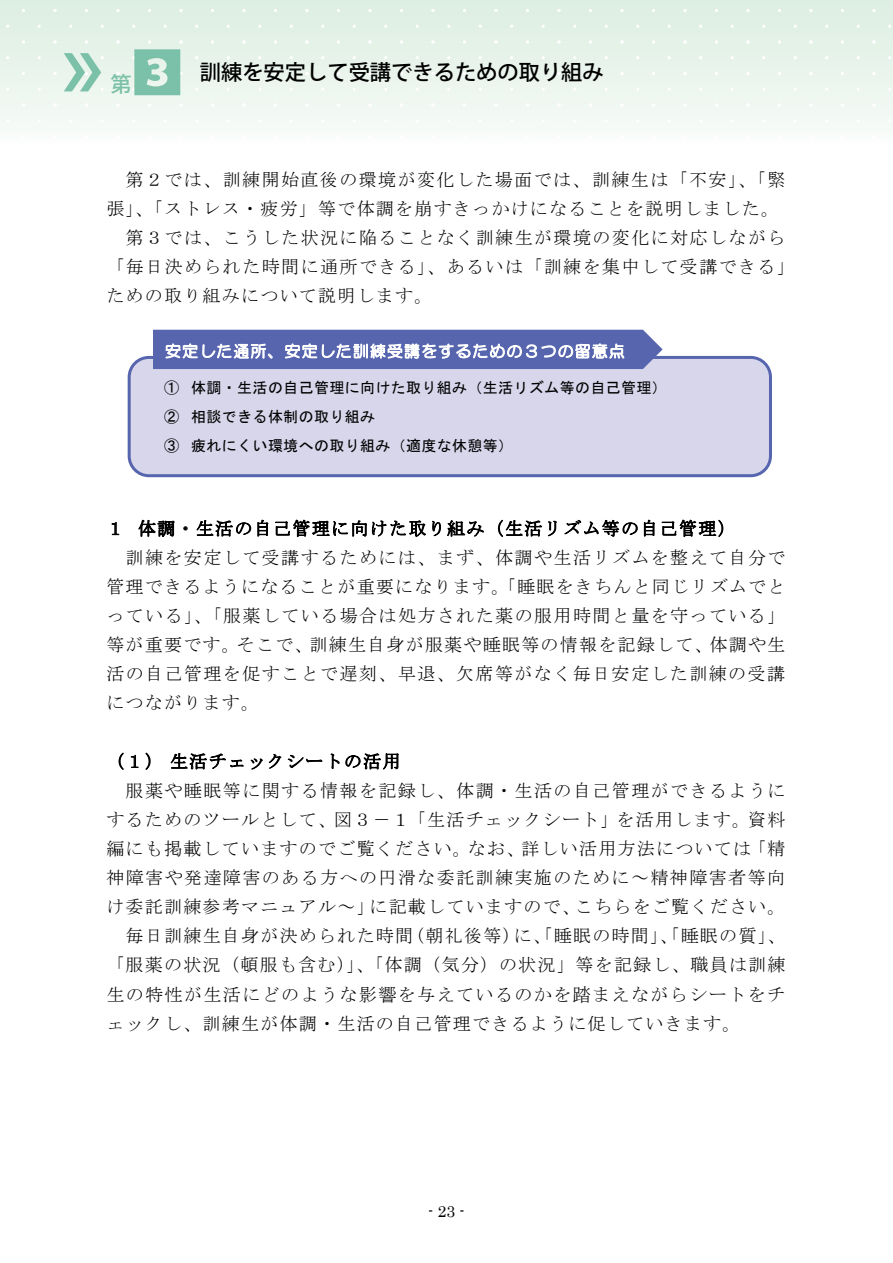
<style>
.page{position:relative;width:893px;height:1263px;background:#fff}
.page>*{position:absolute;margin:0;border:0;box-sizing:border-box;transform-origin:0 0}
.t1{font:500 21.3px "Koz Go Pr 6 N";color:#000}
.t2{font:500 21.3px "Koz Go Pr 6 N";color:#7bc0a8}
.t3{font:18px "MS Mincho";letter-spacing:.075em;color:#000}
.t4{font:15.75px "HG Maru Gothic MPRO";letter-spacing:.085em;color:#fff}
.t5{font:15.75px "Century";color:#000}
.t6{font:15px/29.1px "MS Gothic";letter-spacing:.025em;color:#000}
</style>
<div class="page">
<div style="left:129px;top:360px;width:639px;height:113px;background:#d7d6eb"></div>
<div style="left:128px;top:356px;width:644px;height:121px;border:3px solid #5665ad;border-radius:20px"></div>
<div style="left:153px;top:330px;width:510px;height:39px;background:#5665ad"></div>
<div style="left:0;top:0;width:893px;height:145px;background:linear-gradient(to bottom,#dceee1,#f9fcfa)"></div>
<svg style="left:64px;top:53px;width:37px;height:38px"></svg>
<svg style="left:134px;top:49px;width:46px;height:46px"></svg>
<p class="t2" style="left:111px;top:72px;width:23px">第</p>
<p class="t1" style="left:200px;top:61px;width:405px">訓練を安定して受講できるための取り組み</p>
<p class="t3" style="left:126px;top:170px;width:661px">第２では、訓練開始直後の環境が変化した場面では、訓練生は「不安」、「緊</p>
<p class="t3" style="left:106px;top:199px;width:674px">張」、「ストレス・疲労」等で体調を崩すきっかけになることを説明しました。</p>
<p class="t3" style="left:126px;top:228px;width:661px">第３では、こうした状況に陥ることなく訓練生が環境の変化に対応しながら</p>
<p class="t3" style="left:106px;top:257px;width:690px">「毎日決められた時間に通所できる」、あるいは「訓練を集中して受講できる」</p>
<p class="t3" style="left:106px;top:287px;width:328px">ための取り組みについて説明します。</p>
<p class="t4" style="left:165px;top:343px;width:461px">安定した通所、安定した訓練受講をするための３つの留意点</p>
<p class="t6" style="left:164px;top:373px;width:504px">① 体調・生活の自己管理に向けた取り組み（生活リズム等の自己管理）<br>② 相談できる体制の取り組み<br>③ 疲れにくい環境への取り組み（適度な休憩等）</p>
<p class="t3" style="left:106px;top:519px;width:631px">１ 体調・生活の自己管理に向けた取り組み（生活リズム等の自己管理）</p>
<p class="t3" style="left:126px;top:548px;width:661px">訓練を安定して受講するためには、まず、体調や生活リズムを整えて自分で</p>
<p class="t3" style="left:106px;top:578px;width:681px">管理できるようになることが重要になります。「睡眠をきちんと同じリズムでと</p>
<p class="t3" style="left:106px;top:607px;width:680px">っている」、「服薬している場合は処方された薬の服用時間と量を守っている」</p>
<p class="t3" style="left:106px;top:636px;width:680px">等が重要です。そこで、訓練生自身が服薬や睡眠等の情報を記録して、体調や生</p>
<p class="t3" style="left:106px;top:665px;width:680px">活の自己管理を促すことで遅刻、早退、欠席等がなく毎日安定した訓練の受講</p>
<p class="t3" style="left:106px;top:694px;width:154px">につながります。</p>
<p class="t3" style="left:106px;top:752px;width:296px">（１）生活チェックシートの活用</p>
<p class="t3" style="left:126px;top:781px;width:661px">服薬や睡眠等に関する情報を記録し、体調・生活の自己管理ができるように</p>
<p class="t3" style="left:106px;top:810px;width:680px">するためのツールとして、図３－１「生活チェックシート」を活用します。資料</p>
<p class="t3" style="left:106px;top:839px;width:680px">編にも掲載していますのでご覧ください。なお、詳しい活用方法については「精</p>
<p class="t3" style="left:106px;top:869px;width:680px">神障害や発達障害のある方への円滑な委託訓練実施のために～精神障害者等向</p>
<p class="t3" style="left:106px;top:898px;width:681px">け委託訓練参考マニュアル～」に記載していますので、こちらをご覧ください。</p>
<p class="t3" style="left:126px;top:927px;width:661px">毎日訓練生自身が決められた時間（朝礼後等）に、「睡眠の時間」、「睡眠の質」、</p>
<p class="t3" style="left:106px;top:956px;width:681px">「服薬の状況（頓服も含む）」、「体調（気分）の状況」等を記録し、職員は訓練</p>
<p class="t3" style="left:106px;top:985px;width:680px">生の特性が生活にどのような影響を与えているのかを踏まえながらシートをチ</p>
<p class="t3" style="left:106px;top:1014px;width:636px">ェックし、訓練生が体調・生活の自己管理できるように促していきます。</p>
<p class="t5" style="left:428px;top:1198px;width:38px">- 23 -</p>
</div>
